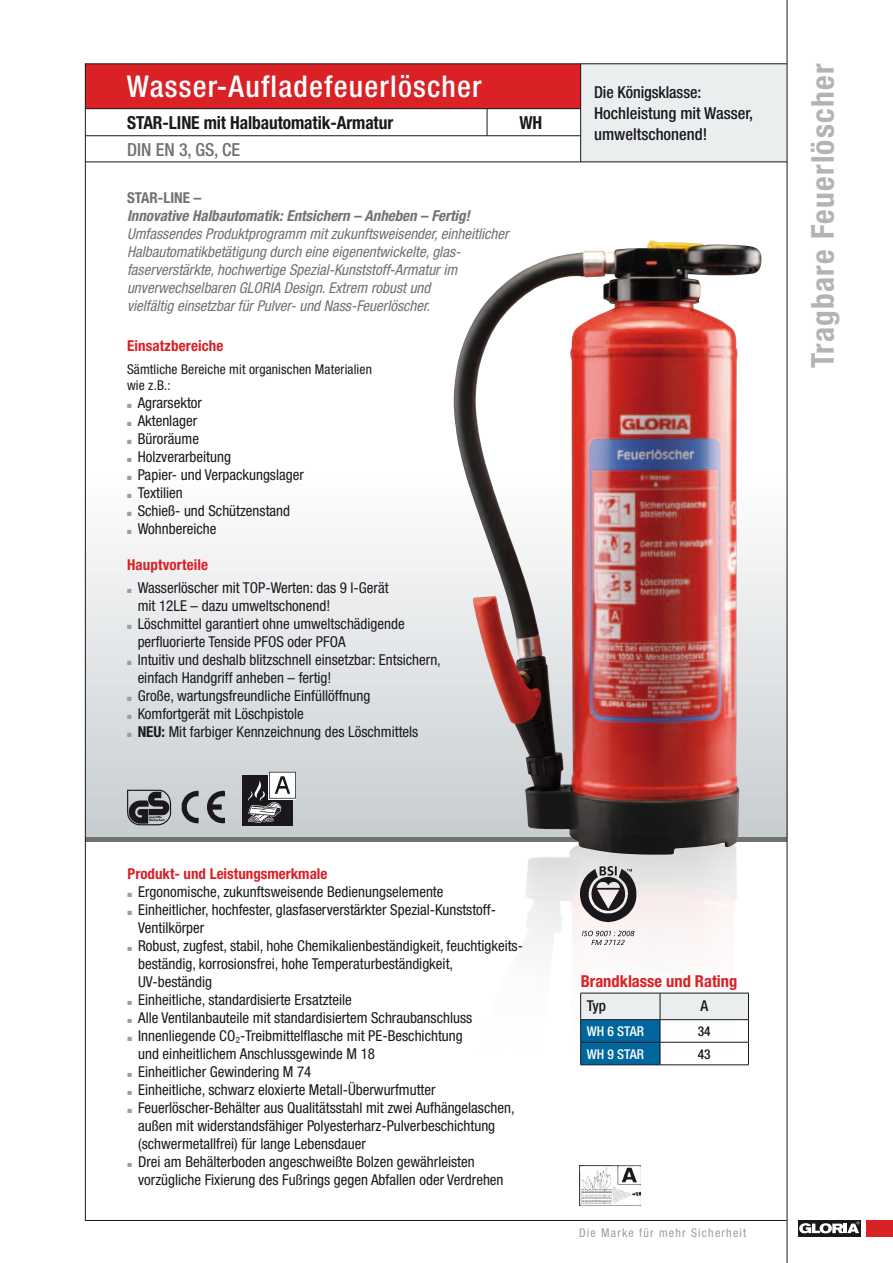
<style>
.page{position:relative;width:893px;height:1263px;background:#fff}
.page>*{position:absolute;margin:0;border:0;box-sizing:border-box;transform-origin:0 0}
.t1{font:700 condensed 31.5px "Helvetica Neue";letter-spacing:.04em;color:#b2b3b5}
.t2{font:500 condensed 30px "Helvetica Neue";letter-spacing:.04em;color:#fff}
.t3{font:700 condensed 18px "Helvetica Neue";letter-spacing:-.005em;color:#1a181c}
.t4{font:500 condensed 18px "Helvetica Neue";color:#707173}
.t5{font:500 condensed 16.5px/21px "Helvetica Neue";color:#1a181c}
.t6{font:700 condensed 16.5px "Helvetica Neue";color:#d92126}
.t7{font:condensed 15px/18px "Helvetica Neue";color:#1a181c}
.t8{font:italic condensed 15px/18px "Helvetica Neue";color:#707173}
.t9{font:700 condensed 15px "Helvetica Neue";letter-spacing:.01em;color:#d92126}
.t10{font:italic 700 condensed 15px "Helvetica Neue";color:#707173}
.t11{font:700 condensed 15px "Helvetica Neue";color:#707173}
.t12{font:500 condensed 15px "Helvetica Neue";color:#1a181c}
.t13{font:condensed 13.5px/16.2px "Helvetica Neue";letter-spacing:.01em;color:#1a181c}
.t14{font:500 condensed 13.5px "Helvetica Neue";color:#fff}
.t15{font:500 condensed 13.5px "Helvetica Neue";color:#1a181c}
.t16{font:condensed 12px "Helvetica Neue";letter-spacing:.1em;color:#9d9ea0}
.s1{color:#9d9ea0}
.s2{font-weight:700}
</style>
<div class="page">
<div style="left:866px;top:1220px;width:27px;height:17px;background:#d92126"></div>
<div style="left:798px;top:1220px;width:62px;height:17px;background:linear-gradient(to right,#1a181c,#1a181c)"></div>
<svg style="left:799px;top:1221px;width:60px;height:12px"></svg>
<div style="left:86px;top:467px;width:701px;height:370px;background:linear-gradient(to bottom,#fff,#c6ccd0)"></div>
<div style="left:580px;top:64px;width:207px;height:98px;background:#ebeeef"></div>
<div style="left:85px;top:64px;width:496px;height:44px;background:#d92126"></div>
<hr style="left:85px;top:108px;width:496px;height:1px;background:#1a181c">
<hr style="left:86px;top:135px;width:495px;height:1px;background:#1a181c">
<hr style="left:580px;top:64px;width:1px;height:98px;background:#1a181c">
<hr style="left:85px;top:162px;width:702px;height:1px;background:#1a181c">
<hr style="left:85px;top:838px;width:702px;height:4px;background:#707173">
<img style="left:453px;top:241px;width:310px;height:597px">
<img style="left:459px;top:832px;width:279px;height:389px">
<img style="left:580px;top:866px;width:60px;height:78px">
<svg style="left:580px;top:993px;width:169px;height:72px"></svg>
<hr style="left:787px;top:0;width:1px;height:1263px;background:#1a181c">
<img style="left:580px;top:1166px;width:60px;height:40px">
<img style="left:182px;top:790px;width:42px;height:35px">
<svg style="left:127px;top:790px;width:44px;height:35px;background:#696a6e"></svg>
<div style="left:242px;top:775px;width:50px;height:50px;background:#1a181c"></div>
<svg style="left:248px;top:772px;width:48px;height:51px"></svg>
<svg style="left:487px;top:109px;width:1px;height:27px"></svg>
<h2 class="t2" style="left:127px;top:69px;width:356px">Wasser-Aufladefeuerlöscher</h2>
<p class="t3" style="left:127px;top:111px;width:268px">STAR-LINE mit Halbautomatik-Armatur</p>
<p class="t3" style="left:519px;top:111px;width:24px">WH</p>
<p class="t4" style="left:127px;top:139px;width:115px">DIN EN 3, GS, CE</p>
<p class="t11" style="left:127px;top:189px;width:76px">STAR-LINE –</p>
<p class="t10" style="left:127px;top:207px;width:344px">Innovative Halbautomatik: Entsichern – Anheben – Fertig!</p>
<p class="t8" style="left:127px;top:225px;width:383px">Umfassendes Produktprogramm mit zukunftsweisender, einheitlicher Halbautomatikbetätigung durch eine eigenentwickelte, glas&shy;faserverstärkte, hochwertige Spezial-Kunststoff-Armatur im unverwechselbaren GLORIA Design. Extrem robust und<br>vielfältig einsetzbar für Pulver- und Nass-Feuerlöscher.</p>
<p class="t9" style="left:127px;top:337px;width:98px">Einsatzbereiche</p>
<p class="t13" style="left:127px;top:361px;width:246px">Sämtliche Bereiche mit organischen Materialien wie z.B.:</p>
<p class="t7" style="left:127px;top:394px;width:77px"><span class="s1">■</span> Agrarsektor</p>
<p class="t7" style="left:127px;top:412px;width:72px"><span class="s1">■</span> Aktenlager</p>
<p class="t7" style="left:127px;top:430px;width:73px"><span class="s1">■</span> Büroräume</p>
<p class="t7" style="left:127px;top:448px;width:105px"><span class="s1">■</span> Holzverarbeitung</p>
<p class="t7" style="left:127px;top:466px;width:178px"><span class="s1">■</span> Papier- und Verpackungslager</p>
<p class="t7" style="left:127px;top:484px;width:57px"><span class="s1">■</span> Textilien</p>
<p class="t7" style="left:127px;top:502px;width:165px"><span class="s1">■</span> Schieß- und Schützenstand</p>
<p class="t7" style="left:127px;top:520px;width:91px"><span class="s1">■</span> Wohnbereiche</p>
<p class="t9" style="left:127px;top:556px;width:83px">Hauptvorteile</p>
<p class="t7" style="left:138px;top:578px;width:252px;text-indent:-11px"><span class="s1">■</span> Wasserlöscher mit TOP-Werten: das 9 l-Gerät mit 12LE – dazu umweltschonend!</p>
<p class="t7" style="left:138px;top:614px;width:269px;text-indent:-11px"><span class="s1">■</span> Löschmittel garantiert ohne umweltschädigende perfluorierte Tenside PFOS oder PFOA</p>
<p class="t7" style="left:138px;top:650px;width:305px;text-indent:-11px"><span class="s1">■</span> Intuitiv und deshalb blitzschnell einsetzbar: Entsichern, einfach Handgriff anheben – fertig!</p>
<p class="t7" style="left:127px;top:686px;width:245px"><span class="s1">■</span> Große, wartungsfreundliche Einfüllöffnung</p>
<p class="t7" style="left:127px;top:704px;width:178px"><span class="s1">■</span> Komfortgerät mit Löschpistole</p>
<p class="t7" style="left:127px;top:722px;width:293px"><span class="s1">■</span> <span class="s2">NEU:</span> Mit farbiger Kennzeichnung des Löschmittels</p>
<p class="t5" style="left:622px;top:80px;width:27px">Text</p>
<p class="t5" style="left:594px;top:82px;width:161px">Die Königsklasse:<br>Hochleistung mit Wasser, umweltschonend!</p>
<p class="t9" style="left:128px;top:865px;width:201px">Produkt- und Leistungsmerkmale</p>
<p class="t7" style="left:128px;top:883px;width:317px"><span class="s1">■</span> Ergonomische, zukunftsweisende Bedienungselemente</p>
<p class="t7" style="left:138px;top:901px;width:359px;text-indent:-11px"><span class="s1">■</span> Einheitlicher, hochfester, glasfaserverstärkter Spezial-Kunststoff-<br>Ventilkörper</p>
<p class="t7" style="left:138px;top:937px;width:386px;text-indent:-11px"><span class="s1">■</span> Robust, zugfest, stabil, hohe Chemikalienbeständigkeit, feuchtigkeits&shy;beständig, korrosionsfrei, hohe Temperaturbeständigkeit,<br>UV-beständig</p>
<p class="t7" style="left:128px;top:991px;width:226px"><span class="s1">■</span> Einheitliche, standardisierte Ersatzteile</p>
<p class="t7" style="left:128px;top:1009px;width:346px"><span class="s1">■</span> Alle Ventilanbauteile mit standardisiertem Schraubanschluss</p>
<p class="t7" style="left:138px;top:1027px;width:326px;text-indent:-11px"><span class="s1">■</span> Innenliegende CO<sub>2</sub>-Treibmittelflasche mit PE-Beschichtung und einheitlichem Anschlussgewinde M 18</p>
<p class="t7" style="left:128px;top:1063px;width:185px"><span class="s1">■</span> Einheitlicher Gewindering M 74</p>
<p class="t7" style="left:128px;top:1081px;width:309px"><span class="s1">■</span> Einheitliche, schwarz eloxierte Metall-Überwurfmutter</p>
<p class="t7" style="left:138px;top:1099px;width:378px;text-indent:-11px"><span class="s1">■</span> Feuerlöscher-Behälter aus Qualitätsstahl mit zwei Aufhängelaschen, außen mit widerstandsfähiger Polyesterharz-Pulverbeschichtung (schwermetallfrei) für lange Lebensdauer</p>
<p class="t7" style="left:138px;top:1153px;width:367px;text-indent:-11px"><span class="s1">■</span> Drei am Behälterboden angeschweißte Bolzen gewährleisten vorzügliche Fixierung des Fußrings gegen Abfallen oder Verdrehen</p>
<p class="t6" style="left:581px;top:971px;width:158px">Brandklasse und Rating</p>
<p class="t12" style="left:587px;top:996px;width:21px">Typ</p>
<p class="t12" style="left:700px;top:996px;width:9px">A</p>
<p class="t14" style="left:587px;top:1023px;width:59px">WH 6 STAR</p>
<p class="t15" style="left:698px;top:1023px;width:14px">34</p>
<p class="t14" style="left:587px;top:1046px;width:59px">WH 9 STAR</p>
<p class="t15" style="left:698px;top:1046px;width:14px">43</p>
<p class="t16" style="left:579px;top:1226px;width:169px">Die Marke für mehr Sicherheit</p>
<h1 class="t1" style="left:803px;top:368px;width:306px;rotate:-90deg">Tragbare Feuerlöscher</h1>
</div>
